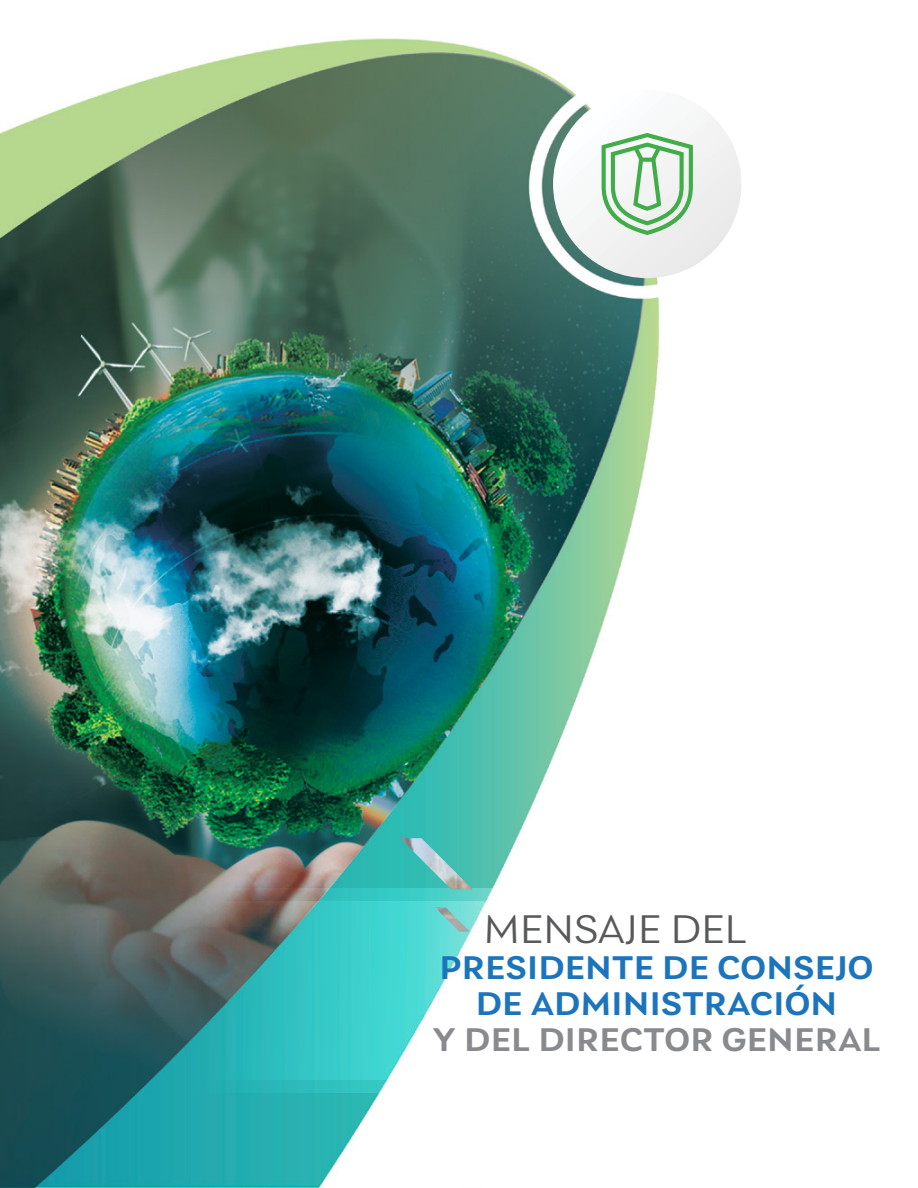
<style>
.page{position:relative;width:918px;height:1188px;background:#fff}
.page>*{position:absolute;margin:0;border:0;box-sizing:border-box;transform-origin:0 0}
.t1{font:42px "Laca Text";color:#58595b}
.t2{font:600 34.5px "Laca Text";letter-spacing:.01em;color:#1c75bc}
.t3{font:600 34.5px "Laca Text";letter-spacing:.01em;color:#888a8d}
</style>
<div class="page">
<img style="left:0;top:38px;width:741px;height:1150px">
<img style="left:553px;top:90px;width:188px;height:188px;border-radius:94px">
<svg style="left:602px;top:133px;width:91px;height:102px"></svg>
<svg style="left:0;top:888px;width:741px;height:13px"></svg>
<svg style="left:0;top:901px;width:741px;height:192px"></svg>
<img style="left:400px;top:838px;width:72px;height:94px">
<p class="t1" style="left:484px;top:905px;width:264px">MENSAJE DEL</p>
<p class="t2" style="left:440px;top:947px;width:435px">PRESIDENTE DE CONSEJO</p>
<p class="t2" style="left:476px;top:983px;width:363px">DE ADMINISTRACIÓN</p>
<p class="t3" style="left:433px;top:1019px;width:449px">Y DEL DIRECTOR GENERAL</p>
</div>
